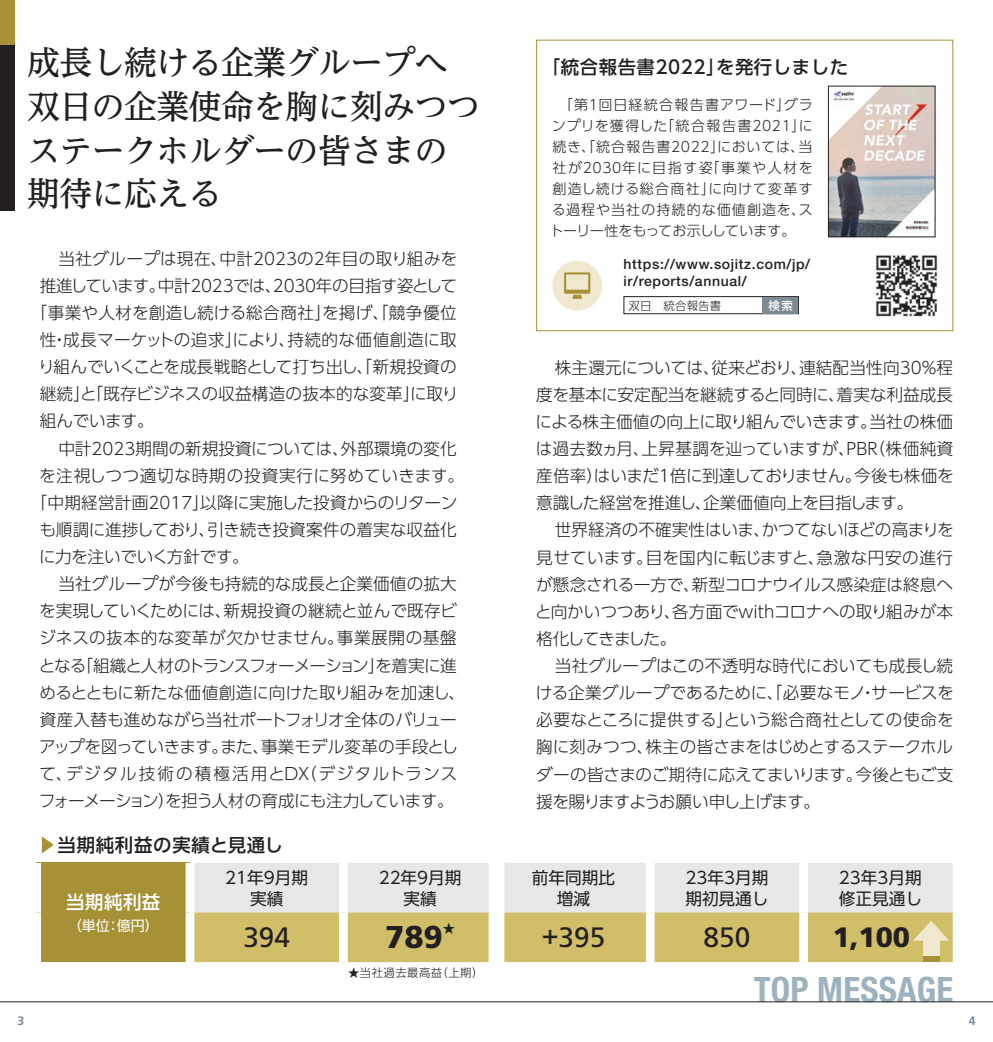
<style>
.page{position:relative;width:993px;height:1042px;background:#fff}
.page>*{position:absolute;margin:0;border:0;box-sizing:border-box;transform-origin:0 0}
.t1{font:700 condensed 35px "Helvetica Neue LT Std";letter-spacing:.005em;color:#9db2be}
.t2{font:500 33.25px/43.8px "UD Reimin Pro";letter-spacing:-.02em;color:#231f20}
.t3{font:900 31.5px "Frutiger LT Std";color:#231f20}
.t4{font:28px "Frutiger LT Std";color:#231f20}
.t5{font:900 28px "Frutiger LT Std";color:#231f20}
.t6{font:500 18.38px "UD Shin Go Pro";letter-spacing:.03em;color:#231f20}
.t7{font:500 18.38px "UD Shin Go Pro";letter-spacing:.03em;color:#fff}
.t8{font:300 16.62px/27.1px "UD Shin Go Pro";color:#231f20;text-align:justify}
.t9{font:16.62px/21px "UD Shin Go Pro";color:#231f20;text-align:center}
.t10{font:300 16.62px "UD Shin Go Pro";letter-spacing:-.025em;color:#231f20}
.t11{font:300 16.62px "UD Shin Go Pro";letter-spacing:-.065em;color:#231f20}
.t12{font:300 16.62px "UD Shin Go Pro";letter-spacing:.02em;color:#231f20}
.t13{font:300 16.62px "UD Shin Go Pro";letter-spacing:-.02em;color:#231f20}
.t14{font:300 16.62px "UD Shin Go Pro";letter-spacing:-.05em;color:#231f20}
.t15{font:300 16.62px "UD Shin Go Pro";letter-spacing:.03em;color:#231f20}
.t16{font:300 16.62px "UD Shin Go Pro";letter-spacing:.035em;color:#231f20}
.t17{font:300 16.62px "UD Shin Go Pro";letter-spacing:.095em;color:#231f20}
.t18{font:300 16.62px "UD Shin Go Pro";letter-spacing:-.03em;color:#231f20}
.t19{font:300 14px/21px "UD Shin Go Pro";letter-spacing:.055em;color:#231f20;text-align:justify}
.t20{font:500 14px/17.5px "Helvetica Neue LT Std";letter-spacing:.045em;color:#231f20}
.t21{font:14px "UD Shin Go Pro";color:#fff}
.t22{font:700 12.25px "Frutiger LT Std";color:#7b8c95}
.t23{font:300 12.25px "UD Shin Go Pro";color:#231f20}
.t24{font:300 11.38px "UD Shin Go Pro";letter-spacing:.04em;color:#231f20}
.t25{font:500 11.38px "UD Shin Go Pro";color:#fff}
</style>
<div class="page">
<div style="left:536px;top:40px;width:416px;height:291px;border:1px solid #a79137"></div>
<hr style="left:0;top:1001px;width:992px;height:1px;background:#231f20">
<div style="left:0;top:0;width:15px;height:211px;background:#231f20"></div>
<div style="left:0;top:0;width:15px;height:45px;background:#a79137"></div>
<svg style="left:42px;top:836px;width:12px;height:17px"></svg>
<div style="left:37px;top:863px;width:153px;height:99px;background:#a79137"></div>
<div style="left:32px;top:863px;width:9px;height:49px;background:#fff"></div>
<div style="left:185px;top:863px;width:9px;height:49px;background:#fff"></div>
<div style="left:32px;top:912px;width:9px;height:50px;background:#fff"></div>
<div style="left:185px;top:912px;width:9px;height:50px;background:#fff"></div>
<svg style="left:190px;top:863px;width:766px;height:99px;background:#ddd5af"></svg>
<div style="left:922px;top:933px;width:17px;height:23px;background:#efe8cf"></div>
<img style="left:876px;top:255px;width:61px;height:62px">
<div style="left:552px;top:261px;width:49px;height:49px;background:#efe8cf;border-radius:50%"></div>
<svg style="left:564px;top:272px;width:26px;height:27px"></svg>
<svg style="left:623px;top:296px;width:175px;height:18px"></svg>
<div style="left:762px;top:297px;width:35px;height:16px;background:#7b8c95"></div>
<img style="left:829px;top:88px;width:104px;height:147px">
<div style="left:827px;top:86px;width:108px;height:151px;border:1px solid #231f20"></div>
<h2 class="t2" style="left:27px;top:40px;width:454px">成長し続ける企業グループへ双日の企業使命を胸に刻みつつステークホルダーの皆さまの期待に応える</h2>
<p class="t8" style="left:58px;top:244px;width:400px">当社グループは現在、中計2023の2年目の取り組みを</p>
<p class="t10" style="left:40px;top:272px;width:418px">推進しています。中計2023では、2030年の目指す姿として</p>
<p class="t12" style="left:31px;top:299px;width:427px">「事業や人材を創造し続ける総合商社」を掲げ、「競争優位</p>
<p class="t8" style="left:40px;top:325px;width:418px">性・成長マーケットの追求」により、持続的な価値創造に取</p>
<p class="t8" style="left:38px;top:353px;width:420px">り組んでいくことを成長戦略として打ち出し、「新規投資の</p>
<p class="t8" style="left:40px;top:380px;width:420px">継続」と「既存ビジネスの収益構造の抜本的な変革」に取り</p>
<p class="t8" style="left:40px;top:407px;width:115px">組んでいます。</p>
<p class="t8" style="left:58px;top:434px;width:400px">中計2023期間の新規投資については、外部環境の変化</p>
<p class="t15" style="left:39px;top:462px;width:426px">を注視しつつ適切な時期の投資実行に努めていきます。</p>
<p class="t8" style="left:31px;top:488px;width:428px">「中期経営計画2017」以降に実施した投資からのリターン</p>
<p class="t8" style="left:39px;top:515px;width:419px">も順調に進捗しており、引き続き投資案件の着実な収益化</p>
<p class="t18" style="left:39px;top:543px;width:211px">に力を注いでいく方針です。</p>
<p class="t8" style="left:58px;top:570px;width:400px">当社グループが今後も持続的な成長と企業価値の拡大</p>
<p class="t8" style="left:39px;top:597px;width:419px">を実現していくためには、新規投資の継続と並んで既存ビ</p>
<p class="t16" style="left:39px;top:625px;width:419px">ジネスの抜本的な変革が欠かせません。事業展開の基盤</p>
<p class="t11" style="left:39px;top:652px;width:419px">となる「組織と人材のトランスフォーメーション」を着実に進</p>
<p class="t8" style="left:39px;top:678px;width:427px">めるとともに新たな価値創造に向けた取り組みを加速し、</p>
<p class="t8" style="left:40px;top:705px;width:418px">資産入替も進めながら当社ポートフォリオ全体のバリュー</p>
<p class="t13" style="left:39px;top:733px;width:420px">アップを図っていきます。また、事業モデル変革の手段とし</p>
<p class="t17" style="left:39px;top:760px;width:419px">て、デジタル技術の積極活用とDX（デジタルトランス</p>
<p class="t14" style="left:39px;top:787px;width:416px">フォーメーション）を担う人材の育成にも注力しています。</p>
<p class="t6" style="left:58px;top:830px;width:227px">当期純利益の実績と見通し</p>
<p class="t6" style="left:541px;top:53px;width:307px">「統合報告書2022」を発行しました</p>
<p class="t19" style="left:549px;top:94px;width:264px;text-indent:9px">「第1回日経統合報告書アワード」グランプリを獲得した「統合報告書2021」に続き、「統合報告書2022」においては、当社が2030年に目指す姿「事業や人材を創造し続ける総合商社」に向けて変革する過程や当社の持続的な価値創造を、ストーリー性をもってお示ししています。</p>
<p class="t20" style="left:623px;top:255px;width:188px">https://www.sojitz.com/jp/ ir/reports/annual/</p>
<p class="t24" style="left:628px;top:296px;width:94px">双日　統合報告書</p>
<p class="t25" style="left:768px;top:296px;width:26px">検索</p>
<p class="t8" style="left:535px;top:353px;width:419px;text-indent:19px">株主還元については、従来どおり、連結配当性向30％程度を基本に安定配当を継続すると同時に、着実な利益成長による株主価値の向上に取り組んでいきます。当社の株価は過去数ヵ月、上昇基調を辿っていますが、PBR（株価純資産倍率）はいまだ1倍に到達しておりません。今後も株価を意識した経営を推進し、企業価値向上を目指します。</p>
<p class="t8" style="left:535px;top:516px;width:420px;text-indent:20px">世界経済の不確実性はいま、かつてないほどの高まりを見せています。目を国内に転じますと、急激な円安の進行が懸念される一方で、新型コロナウイルス感染症は終息へと向かいつつあり、各方面でwithコロナへの取り組みが本格化してきました。</p>
<p class="t8" style="left:535px;top:651px;width:419px;text-indent:19px">当社グループはこの不透明な時代においても成長し続ける企業グループであるために、「必要なモノ・サービスを必要なところに提供する」という総合商社としての使命を胸に刻みつつ、株主の皆さまをはじめとするステークホルダーの皆さまのご期待に応えてまいります。今後ともご支援を賜りますようお願い申し上げます。</p>
<p class="t7" style="left:66px;top:886px;width:96px">当期純利益</p>
<p class="t21" style="left:68px;top:914px;width:92px">（単位：億円）</p>
<p class="t9" style="left:225px;top:866px;width:84px">21年9月期実績</p>
<p class="t9" style="left:378px;top:866px;width:84px">22年9月期実績</p>
<p class="t9" style="left:531px;top:866px;width:85px">前年同期比増減</p>
<p class="t9" style="left:685px;top:866px;width:85px;text-align:left">23年3月期期初見通し</p>
<p class="t9" style="left:838px;top:866px;width:85px;text-align:left">23年3月期修正見通し</p>
<h3 class="t4" style="left:243px;top:920px;width:48px">394</h3>
<h3 class="t3" style="left:385px;top:917px;width:59px">789</h3>
<p class="t23" style="left:443px;top:918px;width:14px">★</p>
<h3 class="t4" style="left:541px;top:920px;width:65px">+395</h3>
<h3 class="t4" style="left:703px;top:920px;width:48px">850</h3>
<h3 class="t5" style="left:832px;top:920px;width:79px">1,100</h3>
<p class="t24" style="left:348px;top:963px;width:137px">★当社過去最高益（上期）</p>
<h1 class="t1" style="left:753px;top:968px;width:201px">TOP MESSAGE</h1>
<p class="t22" style="left:17px;top:1013px;width:8px">3</p>
<p class="t22" style="left:968px;top:1013px;width:8px">4</p>
</div>
